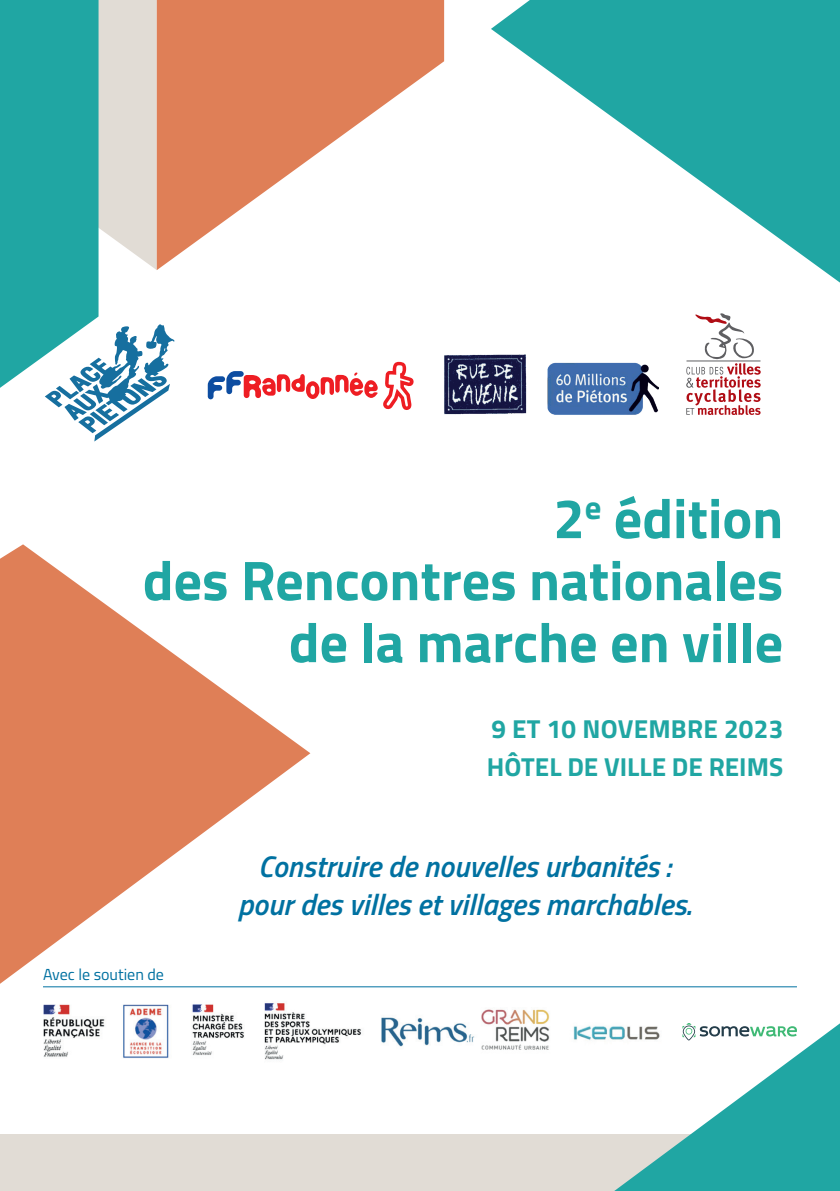
<style>
.page{position:relative;width:840px;height:1191px;background:#fff}
.page>*{position:absolute;margin:0;border:0;box-sizing:border-box;transform-origin:0 0}
.t1{font:700 56px/62px "Cairo";color:#20a6a3;text-align:right}
.t2{font:italic 600 30px/38px "Cairo";color:#0071a1;text-align:center}
.t3{font:700 26px/38px "Cairo";color:#20a6a3}
.t4{font:16px "Cairo";color:#0071a1}
</style>
<div class="page">
<div style="left:0;top:1134px;width:839px;height:57px;background:#e1dcd5"></div>
<svg style="left:208px;top:362px;width:205px;height:48px"></svg>
<svg style="left:686px;top:313px;width:74px;height:102px"></svg>
<img style="left:444px;top:354px;width:83px;height:61px">
<img style="left:547px;top:362px;width:111px;height:53px">
<svg style="left:0;top:544px;width:310px;height:439px;fill:#df7f57"></svg>
<svg style="left:491px;top:0;width:348px;height:282px;fill:#20a6a3"></svg>
<svg style="left:174px;top:0;width:270px;height:258px;fill:#df7f57"></svg>
<svg style="left:0;top:0;width:174px;height:441px"></svg>
<img style="left:43px;top:1003px;width:318px;height:57px">
<img style="left:381px;top:1009px;width:233px;height:41px">
<svg style="left:614px;top:1023px;width:225px;height:168px"></svg>
<hr style="left:43px;top:986px;width:753px;height:1px;background:#0071a1">
<h1 class="t1" style="left:143px;top:487px;width:641px">2<sup>e</sup> édition<br>des Rencontres nationales de la marche en ville</h1>
<p class="t3" style="left:486px;top:710px;width:298px">9 ET 10 NOVEMBRE 2023<br>HÔTEL DE VILLE DE REIMS</p>
<p class="t4" style="left:43px;top:962px;width:122px">Avec le soutien de</p>
<p class="t2" style="left:237px;top:844px;width:454px">Construire de nouvelles urbanités : pour des villes et villages marchables.</p>
</div>
